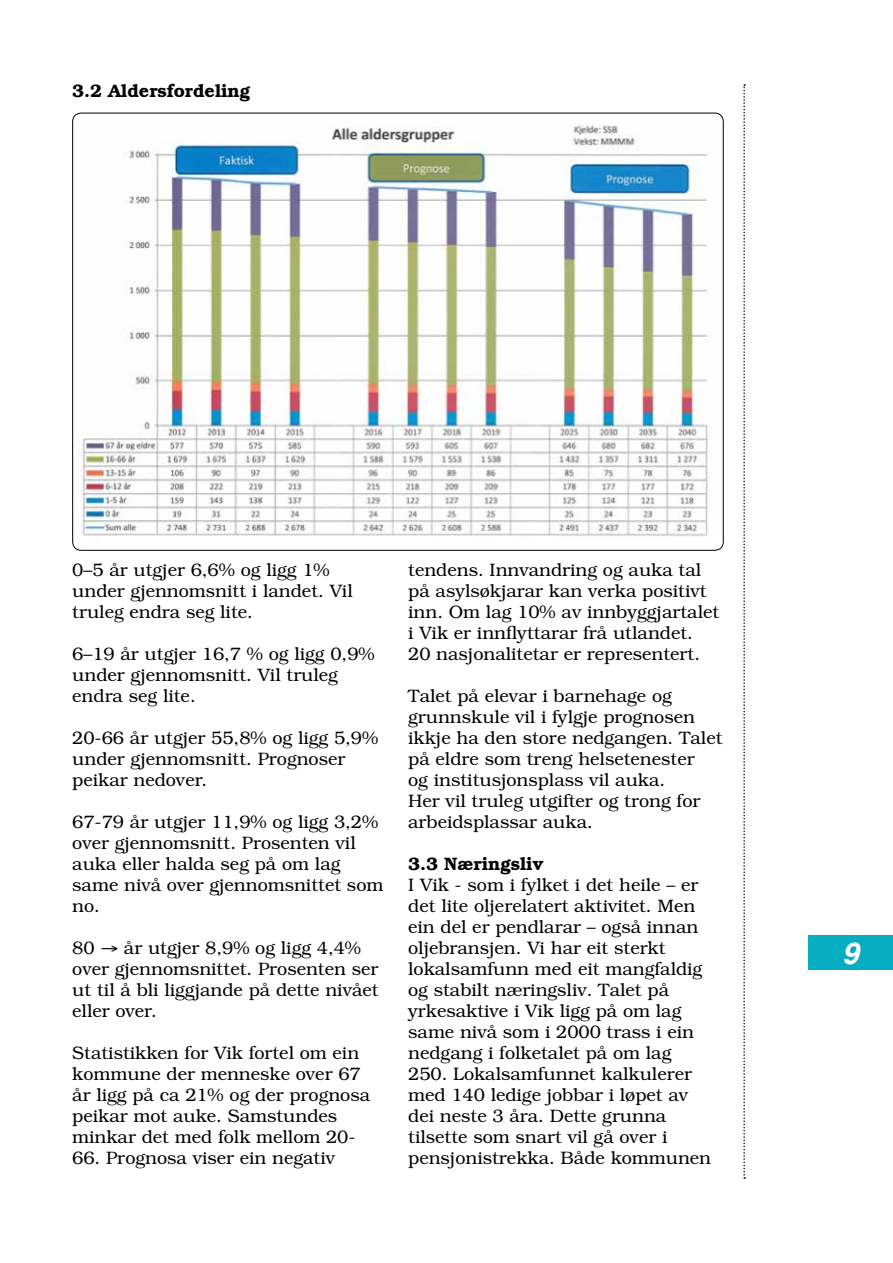
<style>
.page{position:relative;width:893px;height:1263px;background:#fff}
.page>*{position:absolute;margin:0;border:0;box-sizing:border-box;transform-origin:0 0}
.t1{font:italic 700 30px "Helvetica";color:#fff}
.t2{font:300 18px/21px "Bookman Std";color:#000}
.t3{font:600 18px "Bookman Std";color:#000}
</style>
<div class="page">
<svg style="left:743px;top:84px;width:2px;height:1095px"></svg>
<div style="left:808px;top:935px;width:85px;height:34px;background:#07adc0"></div>
<img style="left:73px;top:113px;width:650px;height:437px">
<p class="t3" style="left:72px;top:81px;width:180px">3.2 Aldersfordeling</p>
<p class="t2" style="left:72px;top:559px;width:282px">0–5 år utgjer 6,6% og ligg 1% under gjennomsnitt i landet. Vil truleg endra seg lite.</p>
<p class="t2" style="left:72px;top:643px;width:304px">6–19 år utgjer 16,7 % og ligg 0,9% under gjennomsnitt. Vil truleg endra seg lite.</p>
<p class="t2" style="left:72px;top:727px;width:307px">20-66 år utgjer 55,8% og ligg 5,9% under gjennomsnitt. Prognoser peikar nedover.</p>
<p class="t2" style="left:72px;top:811px;width:313px">67-79 år utgjer 11,9% og ligg 3,2% over gjennomsnitt. Prosenten vil auka eller halda seg på om lag same nivå over gjennomsnittet som no.</p>
<p class="t2" style="left:72px;top:937px;width:308px">80 → år utgjer 8,9% og ligg 4,4% over gjennomsnittet. Prosenten ser ut til å bli liggjande på dette nivået eller over.</p>
<p class="t2" style="left:72px;top:1042px;width:299px">Statistikken for Vik fortel om ein kommune der menneske over 67 år ligg på ca 21% og der prognosa peikar mot auke. Samstundes minkar det med folk mellom 20-</p>
<p class="t2" style="left:72px;top:1147px;width:264px">66. Prognosa viser ein negativ</p>
<p class="t2" style="left:408px;top:559px;width:313px">tendens. Innvandring og auka tal på asylsøkjarar kan verka positivt inn. Om lag 10% av innbyggjartalet i Vik er innflyttarar frå utlandet.<br>20 nasjonalitetar er representert.</p>
<p class="t2" style="left:408px;top:685px;width:316px">Talet på elevar i barnehage og grunnskule vil i fylgje prognosen ikkje ha den store nedgangen. Talet på eldre som treng helsetenester<br>og institusjonsplass vil auka.<br>Her vil truleg utgifter og trong for arbeidsplassar auka.</p>
<p class="t3" style="left:408px;top:853px;width:137px">3.3 Næringsliv</p>
<p class="t2" style="left:408px;top:875px;width:304px">I Vik - som i fylket i det heile – er det lite oljerelatert aktivitet. Men ein del er pendlarar – også innan oljebransjen. Vi har eit sterkt lokalsamfunn med eit mangfaldig og stabilt næringsliv. Talet på yrkesaktive i Vik ligg på om lag same nivå som i 2000 trass i ein nedgang i folketalet på om lag<br>250. Lokalsamfunnet kalkulerer med 140 ledige jobbar i løpet av dei neste 3 åra. Dette grunna tilsette som snart vil gå over i pensjonistrekka. Både kommunen</p>
<h1 class="t1" style="left:842px;top:928px;width:18px">9</h1>
</div>
